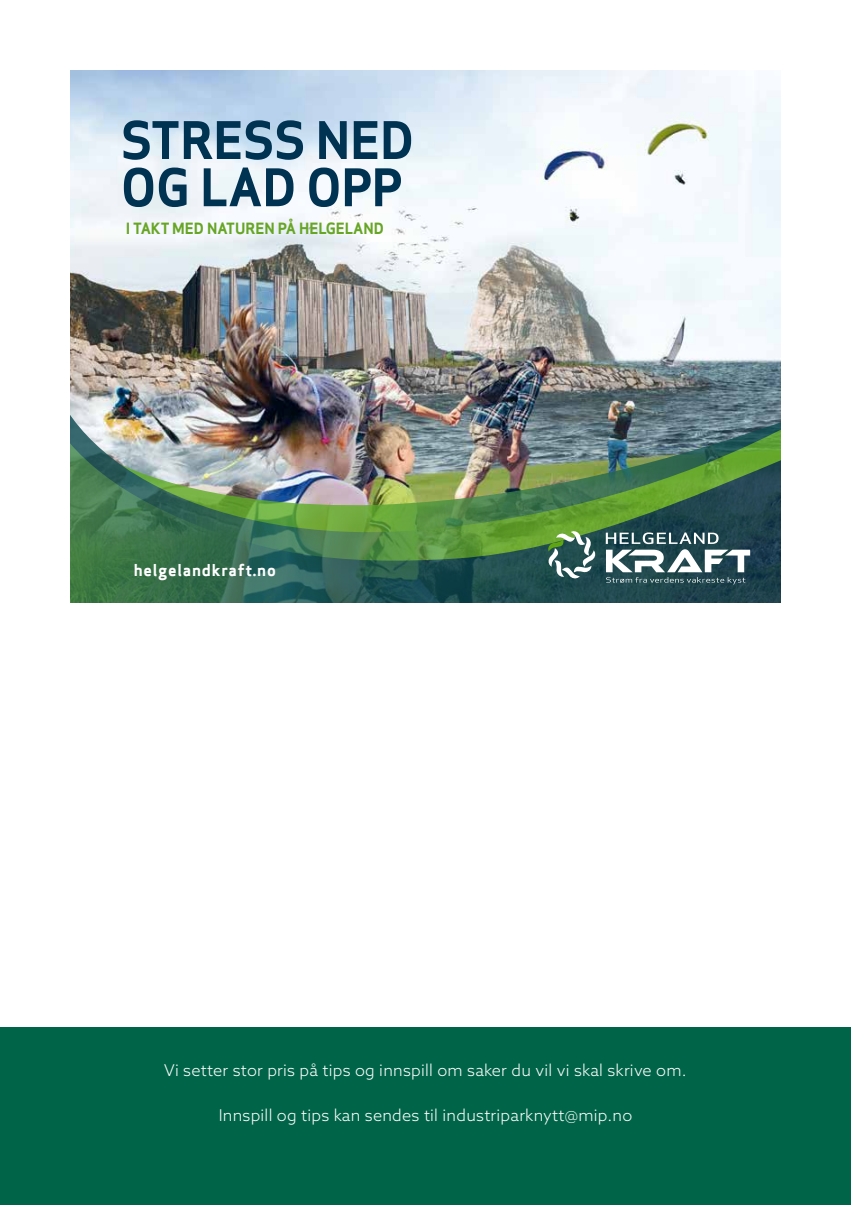
<style>
.page{position:relative;width:851px;height:1205px;background:#fff}
.page>*{position:absolute;margin:0;border:0;box-sizing:border-box;transform-origin:0 0}
.t1{font:700 50.5px/47.2px "Apex Sans";color:#003252}
.t2{font:300 16.25px "Azo Sans";letter-spacing:.015em;color:#fff}
.t3{font:700 16px "Apex Sans";letter-spacing:.05em;color:#fff}
.t4{font:700 15.12px "Apex Sans";color:#67a525}
</style>
<div class="page">
<div style="left:0;top:1028px;width:850px;height:177px;background:#006548"></div>
<img style="left:71px;top:96px;width:709px;height:507px">
<svg style="left:547px;top:530px;width:49px;height:49px"></svg>
<svg style="left:605px;top:532px;width:145px;height:52px"></svg>
<h1 class="t1" style="left:121px;top:116px;width:294px">STRESS NED<br>OG LAD OPP</h1>
<p class="t4" style="left:126px;top:218px;width:259px">I TAKT MED NATUREN PÅ HELGELAND</p>
<p class="t3" style="left:134px;top:560px;width:144px">helgelandkraft.no</p>
<p class="t2" style="left:164px;top:1059px;width:524px">Vi setter stor pris på tips og innspill om saker du vil vi skal skrive om.</p>
<p class="t2" style="left:219px;top:1104px;width:415px">Innspill og tips kan sendes til industriparknytt@mip.no</p>
</div>
